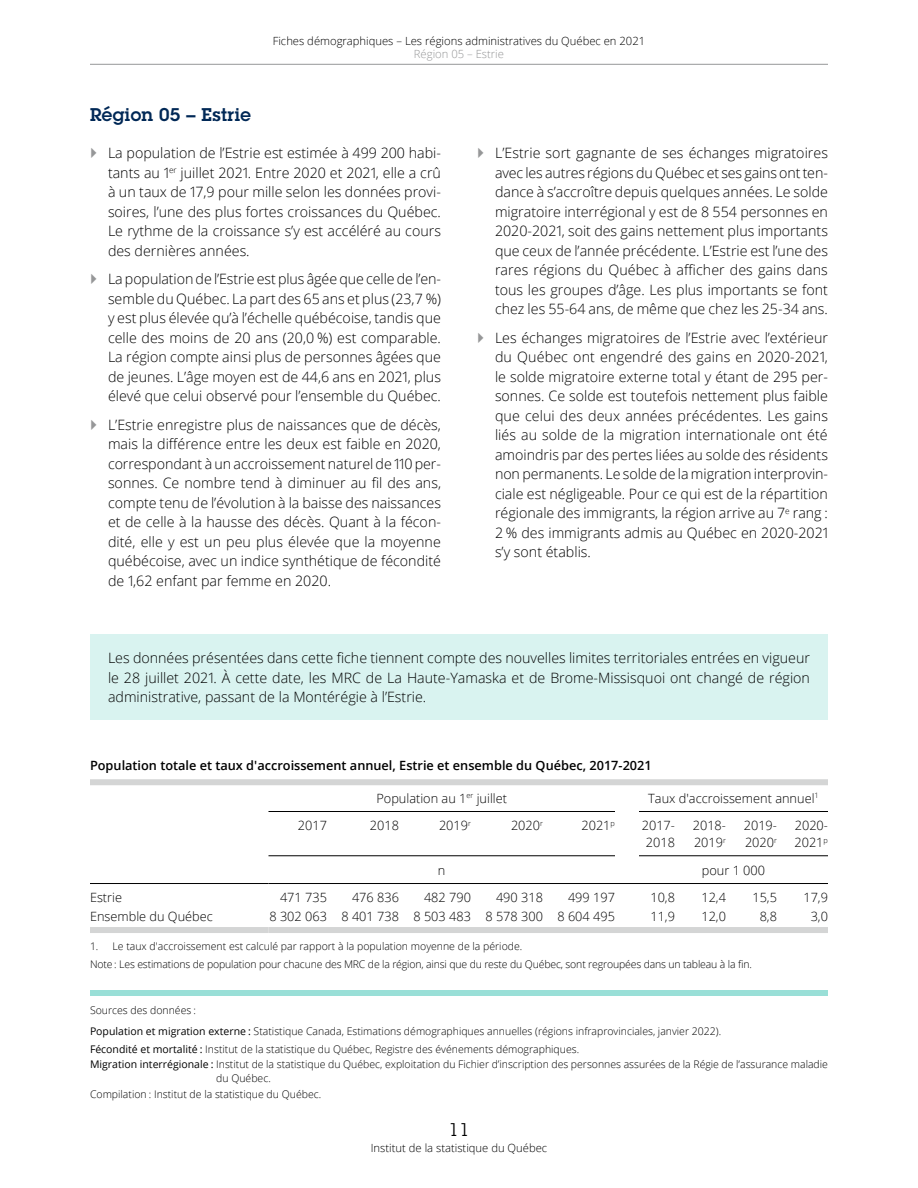
<style>
.page{position:relative;width:918px;height:1188px;background:#fff}
.page>*{position:absolute;margin:0;border:0;box-sizing:border-box;transform-origin:0 0}
.t1{font:600 18px "Lubalin Graph Std";letter-spacing:.02em;color:#002856}
.t2{font:18px "Lubalin Graph Std";color:#000}
.t3{font:300 14.25px/19.5px "Open Sans";color:#000;text-align:justify}
.t4{font:300 12.75px/16.5px "Open Sans";color:#000}
.t5{font:600 12.75px "Open Sans";color:#000}
.t6{font:300 11.25px "Open Sans";color:#000}
.t7{font:300 11.25px "Open Sans";color:#969798}
.t8{font:300 10.5px/21px "Open Sans";color:#000}
.s1{font-weight:400}
</style>
<div class="page">
<div style="left:90px;top:990px;width:738px;height:6px;background:#99dfd7"></div>
<hr style="left:268px;top:856px;width:59px;height:1px;background:#000">
<hr style="left:327px;top:856px;width:72px;height:1px;background:#000">
<hr style="left:399px;top:856px;width:72px;height:1px;background:#000">
<hr style="left:471px;top:856px;width:72px;height:1px;background:#000">
<hr style="left:543px;top:856px;width:72px;height:1px;background:#000">
<hr style="left:639px;top:856px;width:36px;height:1px;background:#000">
<hr style="left:675px;top:856px;width:51px;height:1px;background:#000">
<hr style="left:726px;top:856px;width:51px;height:1px;background:#000">
<hr style="left:777px;top:856px;width:51px;height:1px;background:#000">
<hr style="left:90px;top:883px;width:178px;height:1px;background:#000">
<svg style="left:615px;top:883px;width:24px;height:1px"></svg>
<hr style="left:268px;top:811px;width:59px;height:1px;background:#000">
<hr style="left:327px;top:811px;width:72px;height:1px;background:#000">
<hr style="left:399px;top:811px;width:72px;height:1px;background:#000">
<hr style="left:471px;top:811px;width:72px;height:1px;background:#000">
<hr style="left:543px;top:811px;width:72px;height:1px;background:#000">
<hr style="left:639px;top:811px;width:36px;height:1px;background:#000">
<hr style="left:675px;top:811px;width:51px;height:1px;background:#000">
<hr style="left:726px;top:811px;width:51px;height:1px;background:#000">
<hr style="left:777px;top:811px;width:51px;height:1px;background:#000">
<hr style="left:639px;top:883px;width:36px;height:1px;background:#000">
<hr style="left:675px;top:883px;width:51px;height:1px;background:#000">
<hr style="left:726px;top:883px;width:51px;height:1px;background:#000">
<hr style="left:777px;top:883px;width:51px;height:1px;background:#000">
<hr style="left:268px;top:883px;width:59px;height:1px;background:#000">
<hr style="left:327px;top:883px;width:72px;height:1px;background:#000">
<hr style="left:399px;top:883px;width:72px;height:1px;background:#000">
<hr style="left:471px;top:883px;width:72px;height:1px;background:#000">
<hr style="left:543px;top:883px;width:72px;height:1px;background:#000">
<div style="left:90px;top:927px;width:178px;height:6px;background:#d4d5d5"></div>
<div style="left:268px;top:927px;width:59px;height:6px;background:#d4d5d5"></div>
<div style="left:327px;top:927px;width:72px;height:6px;background:#d4d5d5"></div>
<div style="left:399px;top:927px;width:72px;height:6px;background:#d4d5d5"></div>
<div style="left:471px;top:927px;width:72px;height:6px;background:#d4d5d5"></div>
<div style="left:543px;top:927px;width:72px;height:6px;background:#d4d5d5"></div>
<div style="left:615px;top:927px;width:24px;height:6px;background:#d4d5d5"></div>
<div style="left:639px;top:927px;width:36px;height:6px;background:#d4d5d5"></div>
<div style="left:675px;top:927px;width:51px;height:6px;background:#d4d5d5"></div>
<div style="left:726px;top:927px;width:51px;height:6px;background:#d4d5d5"></div>
<div style="left:777px;top:927px;width:51px;height:6px;background:#d4d5d5"></div>
<div style="left:90px;top:779px;width:738px;height:6px;background:#d4d5d5"></div>
<hr style="left:90px;top:64px;width:738px;height:1px;background:#969798">
<div style="left:90px;top:634px;width:738px;height:86px;background:#d9f3f0"></div>
<p class="t6" style="left:273px;top:33px;width:374px">Fiches démographiques – Les régions administratives du Québec en 2021</p>
<p class="t7" style="left:414px;top:46px;width:92px">Région 05 – Estrie</p>
<p class="t1" style="left:90px;top:103px;width:162px">Région 05 – Estrie</p>
<p class="t3" style="left:108px;top:143px;width:335px">La population de l’Estrie est estimée à 499 200 habi&shy;tants au 1<sup>er</sup> juillet 2021. Entre 2020 et 2021, elle a crû à un taux de 17,9 pour mille selon les données provi&shy;soires, l’une des plus fortes croissances du Québec.<br>Le rythme de la croissance s’y est accéléré au cours des dernières années.</p>
<p class="t3" style="left:108px;top:269px;width:335px">La population de l’Estrie est plus âgée que celle de l’en&shy;semble du Québec. La part des 65 ans et plus (23,7 %) y est plus élevée qu’à l’échelle québécoise, tandis que celle des moins de 20 ans (20,0 %) est comparable.<br>La région compte ainsi plus de personnes âgées que de jeunes. L’âge moyen est de 44,6 ans en 2021, plus élevé que celui observé pour l’ensemble du Québec.</p>
<p class="t3" style="left:108px;top:415px;width:335px">L’Estrie enregistre plus de naissances que de décès, mais la différence entre les deux est faible en 2020, correspondant à un accroissement naturel de 110 per&shy;sonnes. Ce nombre tend à diminuer au fil des ans, compte tenu de l’évolution à la baisse des naissances et de celle à la hausse des décès. Quant à la fécon&shy;dité, elle y est un peu plus élevée que la moyenne québécoise, avec un indice synthétique de fécondité de 1,62 enfant par femme en 2020.</p>
<p class="t3" style="left:495px;top:143px;width:335px">L’Estrie sort gagnante de ses échanges migratoires avec les autres régions du Québec et ses gains ont ten&shy;dance à s’accroître depuis quelques années. Le solde migratoire interrégional y est de 8 554 personnes en 2020-2021, soit des gains nettement plus importants que ceux de l’année précédente. L’Estrie est l’une des rares régions du Québec à afficher des gains dans tous les groupes d’âge. Les plus importants se font chez les 55-64 ans, de même que chez les 25-34 ans.</p>
<p class="t3" style="left:495px;top:328px;width:335px">Les échanges migratoires de l’Estrie avec l’extérieur du Québec ont engendré des gains en 2020-2021, le solde migratoire externe total y étant de 295 per&shy;sonnes. Ce solde est toutefois nettement plus faible que celui des deux années précédentes. Les gains liés au solde de la migration internationale ont été amoindris par des pertes liées au solde des résidents non permanents. Le solde de la migration interprovin&shy;ciale est négligeable. Pour ce qui est de la répartition régionale des immigrants, la région arrive au 7<sup>e</sup> rang :<br>2 % des immigrants admis au Québec en 2020-2021 s’y sont établis.</p>
<p class="t3" style="left:108px;top:648px;width:704px">Les données présentées dans cette fiche tiennent compte des nouvelles limites territoriales entrées en vigueur le 28 juillet 2021. À cette date, les MRC de La Haute-Yamaska et de Brome-Missisquoi ont changé de région administrative, passant de la Montérégie à l’Estrie.</p>
<p class="t5" style="left:90px;top:757px;width:563px">Population totale et taux d'accroissement annuel, Estrie et ensemble du Québec, 2017-2021</p>
<p class="t4" style="left:376px;top:789px;width:132px">Population au 1<sup>er</sup> juillet</p>
<p class="t4" style="left:648px;top:789px;width:172px">Taux d'accroissement annuel<sup>1</sup></p>
<p class="t4" style="left:298px;top:817px;width:31px">2017</p>
<p class="t4" style="left:370px;top:817px;width:31px">2018</p>
<p class="t4" style="left:439px;top:817px;width:33px">2019<sup>r</sup></p>
<p class="t4" style="left:511px;top:817px;width:33px">2020<sup>r</sup></p>
<p class="t4" style="left:581px;top:817px;width:35px">2021<sup>p</sup></p>
<p class="t4" style="left:642px;top:817px;width:35px;text-align:center">2017-<br>2018</p>
<p class="t4" style="left:693px;top:817px;width:35px">2018-<br>2019<sup>r</sup></p>
<p class="t4" style="left:744px;top:817px;width:35px">2019-<br>2020<sup>r</sup></p>
<p class="t4" style="left:794px;top:817px;width:35px">2020-<br>2021<sup>p</sup></p>
<p class="t4" style="left:438px;top:861px;width:9px">n</p>
<p class="t4" style="left:702px;top:861px;width:65px">pour 1 000</p>
<p class="t4" style="left:90px;top:889px;width:34px">Estrie</p>
<p class="t4" style="left:280px;top:889px;width:48px">471 735</p>
<p class="t4" style="left:352px;top:889px;width:48px">476 836</p>
<p class="t4" style="left:424px;top:889px;width:48px">482 790</p>
<p class="t4" style="left:496px;top:889px;width:48px">490 318</p>
<p class="t4" style="left:568px;top:889px;width:48px">499 197</p>
<p class="t4" style="left:650px;top:889px;width:26px">10,8</p>
<p class="t4" style="left:701px;top:889px;width:26px">12,4</p>
<p class="t4" style="left:752px;top:889px;width:26px">15,5</p>
<p class="t4" style="left:803px;top:889px;width:26px">17,9</p>
<p class="t4" style="left:90px;top:908px;width:124px">Ensemble du Québec</p>
<p class="t4" style="left:269px;top:908px;width:347px">8 302 063 8 401 738 8 503 483 8 578 300 8 604 495</p>
<p class="t4" style="left:650px;top:908px;width:26px">11,9</p>
<p class="t4" style="left:701px;top:908px;width:26px">12,0</p>
<p class="t4" style="left:760px;top:908px;width:19px">8,8</p>
<p class="t4" style="left:811px;top:908px;width:19px">3,0</p>
<p class="t8" style="left:90px;top:937px;width:663px;line-height:18px">1. Le taux d'accroissement est calculé par rapport à la population moyenne de la période.<br>Note : Les estimations de population pour chacune des MRC de la région, ainsi que du reste du Québec, sont regroupées dans un tableau à la fin.</p>
<p class="t8" style="left:90px;top:999px;width:633px">Sources des données :<br><span class="s1">Population et migration externe :</span> Statistique Canada, Estimations démographiques annuelles (régions infraprovinciales, janvier 2022).</p>
<p class="t8" style="left:90px;top:1041px;width:740px;line-height:15px"><span class="s1">Fécondité et mortalité :</span> Institut de la statistique du Québec, Registre des événements démographiques.<br><span class="s1">Migration interrégionale :</span> Institut de la statistique du Québec, exploitation du Fichier d’inscription des personnes assurées de la Régie de l’assurance maladie</p>
<p class="t8" style="left:90px;top:1069px;width:233px;line-height:16.5px;text-indent:126px">du Québec.<br>Compilation : Institut de la statistique du Québec.</p>
<p class="t2" style="left:449px;top:1118px;width:22px">11</p>
<p class="t6" style="left:371px;top:1140px;width:178px">Institut de la statistique du Québec</p>
</div>
